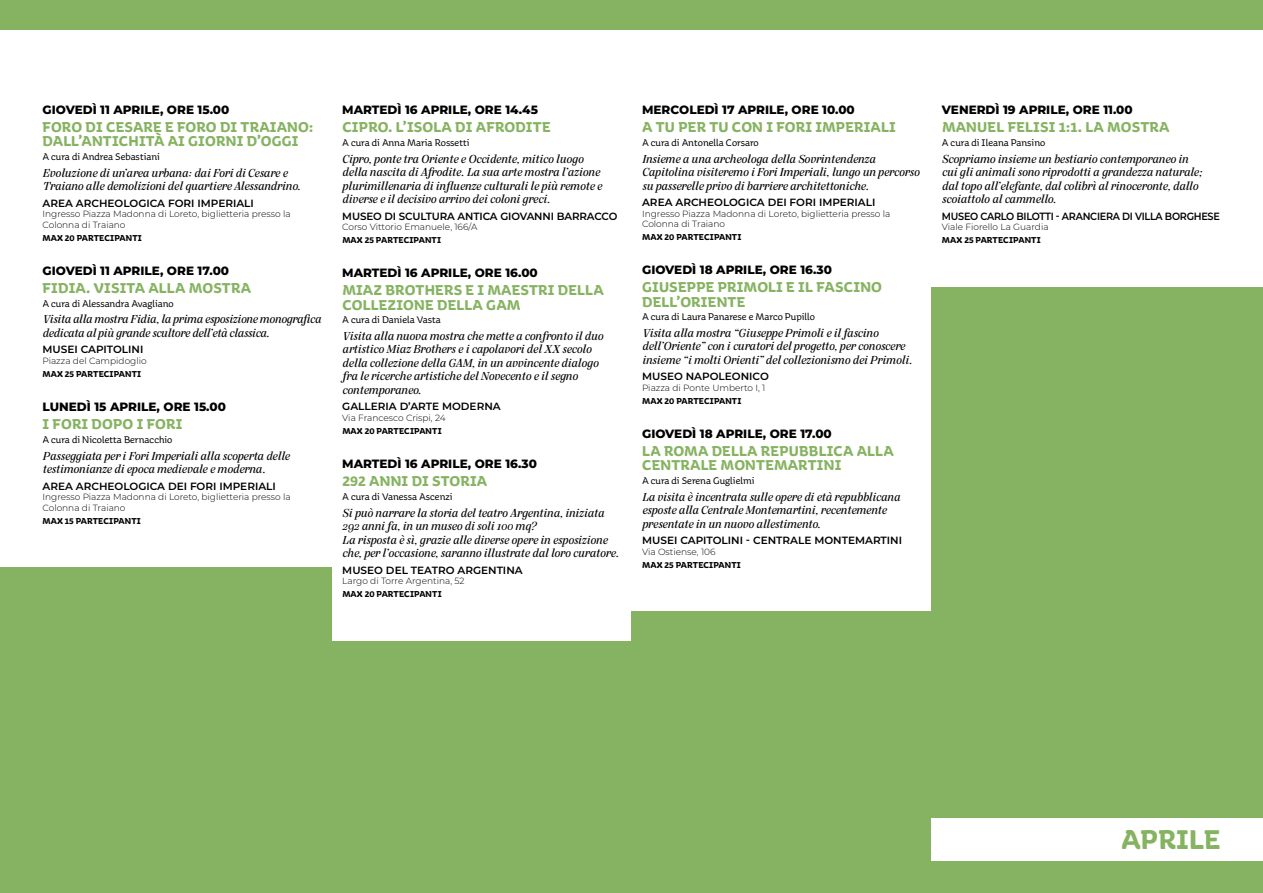
<style>
.page{position:relative;width:1263px;height:893px;background:#fff}
.page>*{position:absolute;margin:0;border:0;box-sizing:border-box;transform-origin:0 0}
.t1{font:700 28.5px "Aniuk";letter-spacing:.005em;color:#86b361}
.t2{font:700 15px/14.2px "Aniuk";letter-spacing:.01em;color:#86b361}
.t3{font:italic 12.75px/13.5px "Silva Display";color:#000}
.t4{font:800 12px "Montserrat";color:#000}
.t5{font:600 10.5px "Montserrat";color:#000}
.t6{font:10.5px "Aniuk";color:#000}
.t7{font:600 10.5px "Montserrat";letter-spacing:-.03em;color:#000;scale:.92 1}
.t8{font:300 9px/10.5px "Montserrat";color:#000}
.t9{font:700 9px "Aniuk";letter-spacing:.01em;color:#000}
</style>
<div class="page">
<div style="left:931px;top:287px;width:332px;height:606px;background:#86b361"></div>
<div style="left:0;top:568px;width:332px;height:325px;background:#86b361"></div>
<div style="left:332px;top:641px;width:299px;height:252px;background:#86b361"></div>
<div style="left:631px;top:611px;width:300px;height:282px;background:#86b361"></div>
<div style="left:0;top:0;width:1263px;height:30px;background:#86b361"></div>
<div style="left:931px;top:819px;width:332px;height:42px;background:#fff"></div>
<p class="t4" style="left:43px;top:101px;width:188px">GIOVEDÌ 11 APRILE, ORE 15.00</p>
<p class="t2" style="left:43px;top:120px;width:272px">FORO DI CESARE E FORO DI TRAIANO:<br>DALL’ANTICHITÀ AI GIORNI D’OGGI</p>
<p class="t6" style="left:43px;top:151px;width:119px">A cura di Andrea Sebastiani</p>
<p class="t3" style="left:43px;top:166px;width:260px">Evoluzione di un’area urbana: dai Fori di Cesare e<br>Traiano alle demolizioni del quartiere Alessandrino.</p>
<p class="t5" style="left:43px;top:196px;width:213px">AREA ARCHEOLOGICA FORI IMPERIALI</p>
<p class="t8" style="left:43px;top:209px;width:250px">Ingresso Piazza Madonna di Loreto, biglietteria presso la<br>Colonna di Traiano</p>
<p class="t9" style="left:43px;top:233px;width:101px">MAX 20 PARTECIPANTI</p>
<p class="t4" style="left:43px;top:261px;width:188px">GIOVEDÌ 11 APRILE, ORE 17.00</p>
<p class="t2" style="left:43px;top:281px;width:210px">FIDIA. VISITA ALLA MOSTRA</p>
<p class="t6" style="left:43px;top:297px;width:133px">A cura di Alessandra Avagliano</p>
<p class="t3" style="left:43px;top:313px;width:280px">Visita alla mostra Fidia, la prima esposizione monografica dedicata al più grande scultore dell’età classica.</p>
<p class="t5" style="left:43px;top:342px;width:102px">MUSEI CAPITOLINI</p>
<p class="t8" style="left:43px;top:355px;width:106px">Piazza del Campidoglio</p>
<p class="t9" style="left:43px;top:369px;width:100px">MAX 25 PARTECIPANTI</p>
<p class="t4" style="left:43px;top:398px;width:185px">LUNEDÌ 15 APRILE, ORE 15.00</p>
<p class="t2" style="left:43px;top:417px;width:141px">I FORI DOPO I FORI</p>
<p class="t6" style="left:43px;top:433px;width:131px">A cura di Nicoletta Bernacchio</p>
<p class="t3" style="left:43px;top:449px;width:249px">Passeggiata per i Fori Imperiali alla scoperta delle testimonianze di epoca medievale e moderna.</p>
<p class="t5" style="left:43px;top:478px;width:235px">AREA ARCHEOLOGICA DEI FORI IMPERIALI</p>
<p class="t8" style="left:43px;top:491px;width:250px">Ingresso Piazza Madonna di Loreto, biglietteria presso la<br>Colonna di Traiano</p>
<p class="t9" style="left:43px;top:515px;width:100px">MAX 15 PARTECIPANTI</p>
<p class="t4" style="left:342px;top:101px;width:197px">MARTEDÌ 16 APRILE, ORE 14.45</p>
<p class="t2" style="left:342px;top:120px;width:210px">CIPRO. L’ISOLA DI AFRODITE</p>
<p class="t6" style="left:342px;top:136px;width:129px">A cura di Anna Maria Rossetti</p>
<p class="t3" style="left:342px;top:152px;width:261px">Cipro, ponte tra Oriente e Occidente, mitico luogo della nascita di Afrodite. La sua arte mostra l’azione plurimillenaria di influenze culturali le più remote e diverse e il decisivo arrivo dei coloni greci.</p>
<p class="t5" style="left:342px;top:208px;width:277px">MUSEO DI SCULTURA ANTICA GIOVANNI BARRACCO</p>
<p class="t8" style="left:342px;top:221px;width:137px">Corso Vittorio Emanuele, 166/A</p>
<p class="t9" style="left:342px;top:235px;width:100px">MAX 25 PARTECIPANTI</p>
<p class="t4" style="left:342px;top:264px;width:197px">MARTEDÌ 16 APRILE, ORE 16.00</p>
<p class="t2" style="left:342px;top:283px;width:263px">MIAZ BROTHERS E I MAESTRI DELLA<br>COLLEZIONE DELLA GAM</p>
<p class="t6" style="left:342px;top:314px;width:100px">A cura di Daniela Vasta</p>
<p class="t3" style="left:342px;top:329px;width:262px">Visita alla nuova mostra che mette a confronto il duo artistico Miaz Brothers e i capolavori del XX secolo della collezione della GAM, in un avvincente dialogo fra le ricerche artistiche del Novecento e il segno contemporaneo.</p>
<p class="t5" style="left:342px;top:399px;width:160px">GALLERIA D’ARTE MODERNA</p>
<p class="t8" style="left:342px;top:412px;width:105px">Via Francesco Crispi, 24</p>
<p class="t9" style="left:342px;top:426px;width:101px">MAX 20 PARTECIPANTI</p>
<p class="t4" style="left:342px;top:455px;width:196px">MARTEDÌ 16 APRILE, ORE 16.30</p>
<p class="t2" style="left:342px;top:474px;width:146px">292 ANNI DI STORIA</p>
<p class="t6" style="left:342px;top:490px;width:112px">A cura di Vanessa Ascenzi</p>
<p class="t3" style="left:342px;top:506px;width:278px">Si può narrare la storia del teatro Argentina, iniziata 292 anni fa, in un museo di soli 100 mq?<br>La risposta è sì, grazie alle diverse opere in esposizione che, per l’occasione, saranno illustrate dal loro curatore.</p>
<p class="t5" style="left:342px;top:562px;width:182px">MUSEO DEL TEATRO ARGENTINA</p>
<p class="t8" style="left:342px;top:575px;width:124px">Largo di Torre Argentina, 52</p>
<p class="t9" style="left:342px;top:589px;width:101px">MAX 20 PARTECIPANTI</p>
<p class="t4" style="left:642px;top:101px;width:214px">MERCOLEDÌ 17 APRILE, ORE 10.00</p>
<p class="t2" style="left:642px;top:120px;width:255px">A TU PER TU CON I FORI IMPERIALI</p>
<p class="t6" style="left:642px;top:136px;width:118px">A cura di Antonella Corsaro</p>
<p class="t3" style="left:642px;top:152px;width:279px">Insieme a una archeologa della Sovrintendenza<br>Capitolina visiteremo i Fori Imperiali, lungo un percorso su passerelle privo di barriere architettoniche.</p>
<p class="t5" style="left:642px;top:195px;width:235px">AREA ARCHEOLOGICA DEI FORI IMPERIALI</p>
<p class="t8" style="left:642px;top:208px;width:250px">Ingresso Piazza Madonna di Loreto, biglietteria presso la<br>Colonna di Traiano</p>
<p class="t9" style="left:642px;top:232px;width:101px">MAX 20 PARTECIPANTI</p>
<p class="t4" style="left:642px;top:261px;width:191px">GIOVEDÌ 18 APRILE, ORE 16.30</p>
<p class="t2" style="left:642px;top:280px;width:241px">GIUSEPPE PRIMOLI E IL FASCINO<br>DELL’ORIENTE</p>
<p class="t6" style="left:642px;top:311px;width:174px">A cura di Laura Panarese e Marco Pupillo</p>
<p class="t3" style="left:642px;top:326px;width:272px">Visita alla mostra “Giuseppe Primoli e il fascino dell’Oriente” con i curatori del progetto, per conoscere insieme “i molti Orienti” del collezionismo dei Primoli.</p>
<p class="t5" style="left:642px;top:369px;width:128px">MUSEO NAPOLEONICO</p>
<p class="t8" style="left:642px;top:382px;width:125px">Piazza di Ponte Umberto I, 1</p>
<p class="t9" style="left:642px;top:396px;width:101px">MAX 20 PARTECIPANTI</p>
<p class="t4" style="left:642px;top:425px;width:191px">GIOVEDÌ 18 APRILE, ORE 17.00</p>
<p class="t2" style="left:642px;top:444px;width:253px">LA ROMA DELLA REPUBBLICA ALLA<br>CENTRALE MONTEMARTINI</p>
<p class="t6" style="left:642px;top:475px;width:114px">A cura di Serena Guglielmi</p>
<p class="t3" style="left:642px;top:490px;width:259px">La visita è incentrata sulle opere di età repubblicana esposte alla Centrale Montemartini, recentemente presentate in un nuovo allestimento.</p>
<p class="t5" style="left:642px;top:533px;width:261px">MUSEI CAPITOLINI - CENTRALE MONTEMARTINI</p>
<p class="t8" style="left:642px;top:546px;width:75px">Via Ostiense, 106</p>
<p class="t9" style="left:642px;top:560px;width:100px">MAX 25 PARTECIPANTI</p>
<p class="t4" style="left:942px;top:101px;width:192px">VENERDÌ 19 APRILE, ORE 11.00</p>
<p class="t2" style="left:942px;top:120px;width:229px">MANUEL FELISI 1:1. LA MOSTRA</p>
<p class="t6" style="left:942px;top:136px;width:105px">A cura di Ileana Pansino</p>
<p class="t3" style="left:942px;top:152px;width:262px">Scopriamo insieme un bestiario contemporaneo in cui gli animali sono riprodotti a grandezza naturale; dal topo all’elefante, dal colibrì al rinoceronte, dallo scoiattolo al cammello.</p>
<p class="t7" style="left:942px;top:208px;width:304px">MUSEO CARLO BILOTTI - ARANCIERA DI VILLA BORGHESE</p>
<p class="t8" style="left:942px;top:221px;width:108px">Viale Fiorello La Guardia</p>
<p class="t9" style="left:942px;top:235px;width:100px">MAX 25 PARTECIPANTI</p>
<h1 class="t1" style="left:1121px;top:822px;width:101px">APRILE</h1>
</div>
